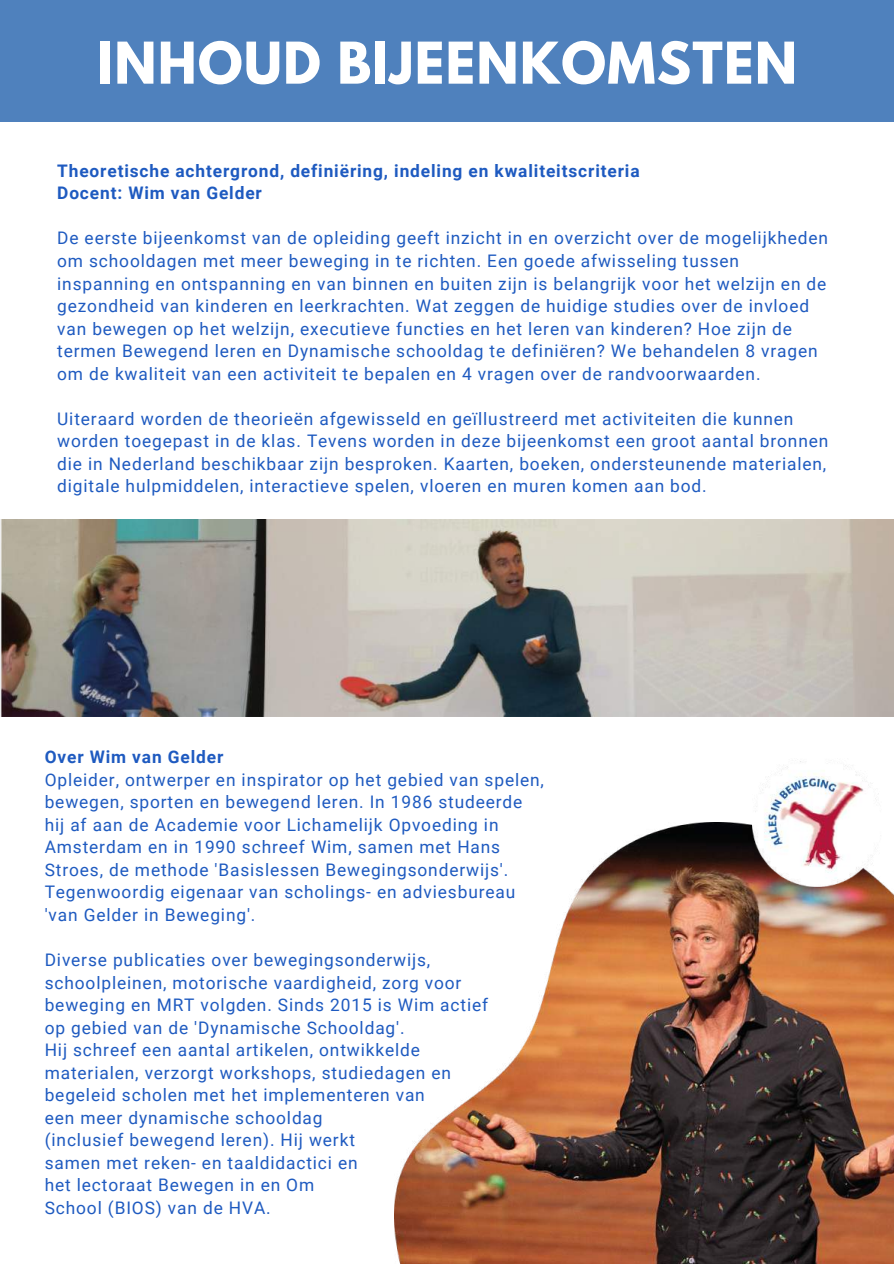
<style>
.page{position:relative;width:894px;height:1264px;background:#fff}
.page>*{position:absolute;margin:0;border:0;box-sizing:border-box;transform-origin:0 0}
.t1{font:700 51px "League Spartan";letter-spacing:.025em;color:#fff}
.t2{font:17.25px/22.5px "Roboto";letter-spacing:.05em;color:#1e5ac0}
.t3{font:700 17.25px/22.5px "Roboto";letter-spacing:.05em;color:#1e5ac0}
</style>
<div class="page">
<div style="left:0;top:0;width:893px;height:122px;background:#4f81bd"></div>
<img style="left:394px;top:822px;width:499px;height:441px">
<img style="left:752px;top:761px;width:128px;height:125px">
<img style="left:0;top:519px;width:893px;height:197px">
<h1 class="t1" style="left:97px;top:38px;width:701px">INHOUD BIJEENKOMSTEN</h1>
<p class="t3" style="left:57px;top:160px;width:584px">Theoretische achtergrond, definiëring, indeling en kwaliteitscriteria<br>Docent: Wim van Gelder</p>
<p class="t2" style="left:57px;top:227px;width:772px">De eerste bijeenkomst van de opleiding geeft inzicht in en overzicht over de mogelijkheden om schooldagen met meer beweging in te richten. Een goede afwisseling tussen inspanning en ontspanning en van binnen en buiten zijn is belangrijk voor het welzijn en de gezondheid van kinderen en leerkrachten. Wat zeggen de huidige studies over de invloed van bewegen op het welzijn, executieve functies en het leren van kinderen? Hoe zijn de termen Bewegend leren en Dynamische schooldag te definiëren? We behandelen 8 vragen om de kwaliteit van een activiteit te bepalen en 4 vragen over de randvoorwaarden.</p>
<p class="t2" style="left:57px;top:407px;width:772px">Uiteraard worden de theorieën afgewisseld en geïllustreerd met activiteiten die kunnen worden toegepast in de klas. Tevens worden in deze bijeenkomst een groot aantal bronnen die in Nederland beschikbaar zijn besproken. Kaarten, boeken, ondersteunende materialen, digitale hulpmiddelen, interactieve spelen, vloeren en muren komen aan bod.</p>
<p class="t3" style="left:45px;top:746px;width:180px">Over Wim van Gelder</p>
<p class="t2" style="left:45px;top:768px;width:500px">Opleider, ontwerper en inspirator op het gebied van spelen, bewegen, sporten en bewegend leren. In 1986 studeerde hij af aan de Academie voor Lichamelijk Opvoeding in Amsterdam en in 1990 schreef Wim, samen met Hans Stroes, de methode 'Basislessen Bewegingsonderwijs'.<br>Tegenwoordig eigenaar van scholings- en adviesbureau 'van Gelder in Beweging'.</p>
<p class="t2" style="left:45px;top:948px;width:445px">Diverse publicaties over bewegingsonderwijs, schoolpleinen, motorische vaardigheid, zorg voor beweging en MRT volgden. Sinds 2015 is Wim actief op gebied van de 'Dynamische Schooldag'.<br>Hij schreef een aantal artikelen, ontwikkelde materialen, verzorgt workshops, studiedagen en begeleid scholen met het implementeren van<br>een meer dynamische schooldag<br>(inclusief bewegend leren). Hij werkt<br>samen met reken- en taaldidactici en<br>het lectoraat Bewegen in en Om<br>School (BIOS) van de HVA.</p>
</div>
